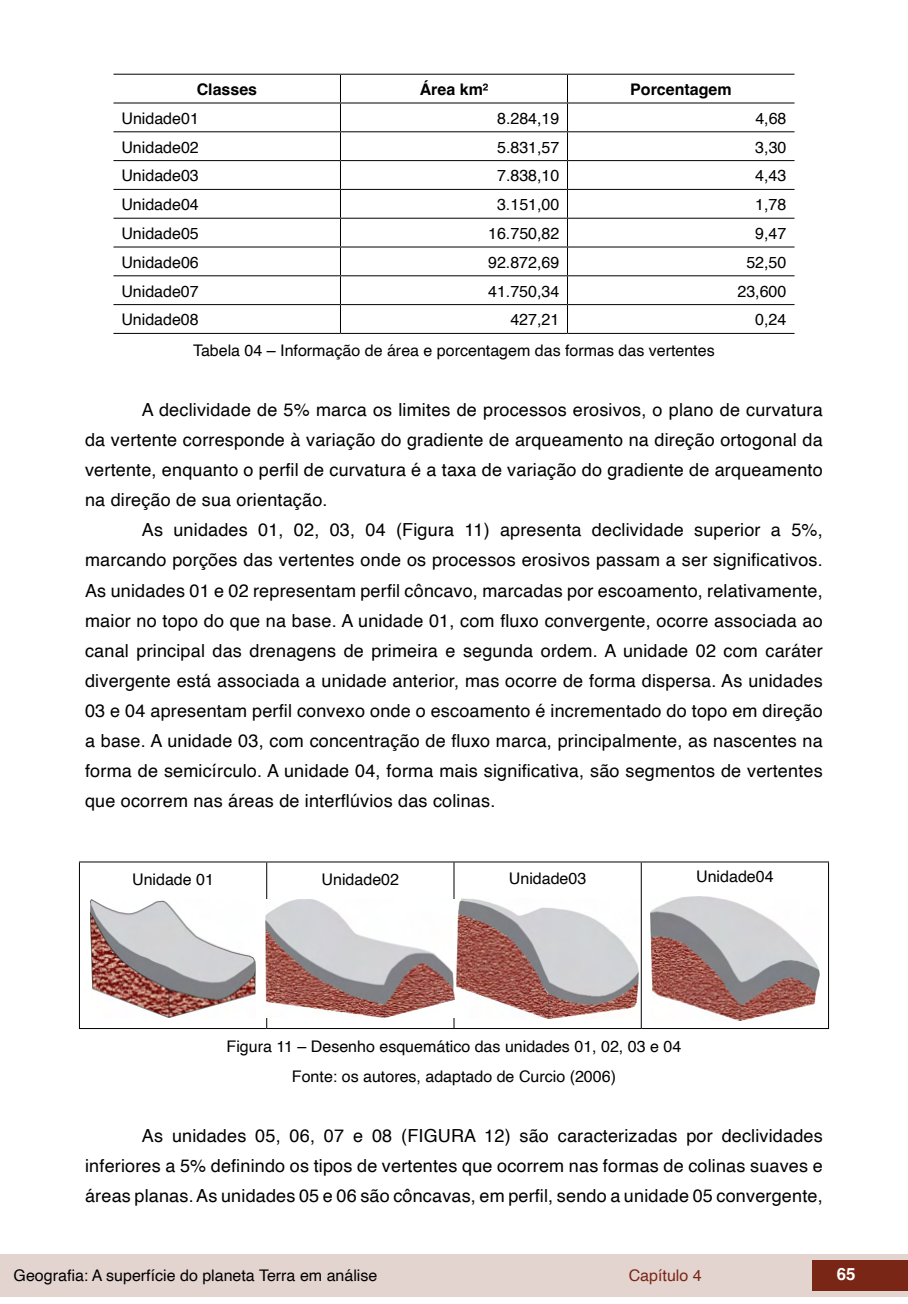
<style>
.page{position:relative;width:908px;height:1304px;background:#fff}
.page>*{position:absolute;margin:0;border:0;box-sizing:border-box;transform-origin:0 0}
.t1{font:18px/30px "Helvetica";letter-spacing:.01em;color:#000;text-align:justify}
.t2{font:700 16.8px "Helvetica";color:#fff}
.t3{font:16px/30.6px "Helvetica";color:#000;text-align:center}
.t4{font:700 16px "Helvetica";color:#000}
.t5{font:16px "Helvetica";color:#7a2616}
</style>
<div class="page">
<div style="left:0;top:1254px;width:906px;height:43px;background:#e4d4d0"></div>
<div style="left:812px;top:1261px;width:95px;height:30px;background:#7a2616"></div>
<hr style="left:113px;top:74px;width:227px;height:1px;background:#000">
<hr style="left:340px;top:74px;width:227px;height:1px;background:#000">
<hr style="left:567px;top:74px;width:227px;height:1px;background:#000">
<hr style="left:113px;top:103px;width:227px;height:1px;background:#000">
<hr style="left:340px;top:103px;width:227px;height:1px;background:#000">
<hr style="left:567px;top:103px;width:227px;height:1px;background:#000">
<hr style="left:113px;top:131px;width:227px;height:1px;background:#000">
<hr style="left:340px;top:131px;width:227px;height:1px;background:#000">
<hr style="left:567px;top:131px;width:227px;height:1px;background:#000">
<hr style="left:113px;top:160px;width:227px;height:1px;background:#000">
<hr style="left:340px;top:160px;width:227px;height:1px;background:#000">
<hr style="left:567px;top:160px;width:227px;height:1px;background:#000">
<hr style="left:113px;top:189px;width:227px;height:1px;background:#000">
<hr style="left:340px;top:189px;width:227px;height:1px;background:#000">
<hr style="left:567px;top:189px;width:227px;height:1px;background:#000">
<hr style="left:113px;top:218px;width:227px;height:1px;background:#000">
<hr style="left:340px;top:218px;width:227px;height:1px;background:#000">
<hr style="left:567px;top:218px;width:227px;height:1px;background:#000">
<hr style="left:113px;top:247px;width:227px;height:1px;background:#000">
<hr style="left:340px;top:247px;width:227px;height:1px;background:#000">
<hr style="left:567px;top:247px;width:227px;height:1px;background:#000">
<hr style="left:113px;top:275px;width:227px;height:1px;background:#000">
<hr style="left:340px;top:275px;width:227px;height:1px;background:#000">
<hr style="left:567px;top:275px;width:227px;height:1px;background:#000">
<hr style="left:113px;top:304px;width:227px;height:1px;background:#000">
<hr style="left:340px;top:304px;width:227px;height:1px;background:#000">
<svg style="left:340px;top:75px;width:1px;height:258px"></svg>
<hr style="left:567px;top:304px;width:227px;height:1px;background:#000">
<svg style="left:566px;top:102px;width:1px;height:231px"></svg>
<hr style="left:113px;top:333px;width:227px;height:1px;background:#000">
<hr style="left:340px;top:333px;width:227px;height:1px;background:#000">
<hr style="left:567px;top:333px;width:227px;height:1px;background:#000">
<hr style="left:79px;top:861px;width:187px;height:1px;background:#000">
<hr style="left:79px;top:862px;width:1px;height:166px;background:#000">
<hr style="left:266px;top:861px;width:188px;height:1px;background:#000">
<hr style="left:266px;top:862px;width:1px;height:166px;background:#000">
<hr style="left:454px;top:861px;width:187px;height:1px;background:#000">
<hr style="left:453px;top:862px;width:1px;height:166px;background:#000">
<hr style="left:641px;top:861px;width:187px;height:1px;background:#000">
<hr style="left:640px;top:862px;width:1px;height:166px;background:#000">
<hr style="left:827px;top:862px;width:1px;height:166px;background:#000">
<hr style="left:79px;top:1028px;width:187px;height:1px;background:#000">
<hr style="left:266px;top:1028px;width:188px;height:1px;background:#000">
<hr style="left:454px;top:1028px;width:187px;height:1px;background:#000">
<hr style="left:641px;top:1028px;width:187px;height:1px;background:#000">
<img style="left:90px;top:900px;width:166px;height:117px">
<img style="left:265px;top:898px;width:373px;height:121px">
<img style="left:650px;top:896px;width:169px;height:124px">
<p class="t4" style="left:196px;top:80px;width:62px">Classes</p>
<p class="t4" style="left:419px;top:80px;width:70px">Área km²</p>
<p class="t4" style="left:630px;top:80px;width:103px">Porcentagem</p>
<p class="t3" style="left:121px;top:103px;width:79px">Unidade01</p>
<p class="t3" style="left:497px;top:103px;width:64px">8.284,19</p>
<p class="t3" style="left:755px;top:103px;width:33px">4,68</p>
<p class="t3" style="left:121px;top:132px;width:79px">Unidade02</p>
<p class="t3" style="left:497px;top:132px;width:64px">5.831,57</p>
<p class="t3" style="left:755px;top:132px;width:33px">3,30</p>
<p class="t3" style="left:121px;top:161px;width:79px">Unidade03</p>
<p class="t3" style="left:497px;top:161px;width:64px">7.838,10</p>
<p class="t3" style="left:755px;top:161px;width:33px">4,43</p>
<p class="t3" style="left:121px;top:190px;width:79px">Unidade04</p>
<p class="t3" style="left:497px;top:190px;width:64px">3.151,00</p>
<p class="t3" style="left:755px;top:190px;width:33px">1,78</p>
<p class="t3" style="left:121px;top:219px;width:79px">Unidade05</p>
<p class="t3" style="left:488px;top:219px;width:73px">16.750,82</p>
<p class="t3" style="left:755px;top:219px;width:33px">9,47</p>
<p class="t3" style="left:121px;top:247px;width:79px">Unidade06</p>
<p class="t3" style="left:488px;top:247px;width:73px">92.872,69</p>
<p class="t3" style="left:746px;top:247px;width:42px">52,50</p>
<p class="t3" style="left:121px;top:276px;width:79px">Unidade07</p>
<p class="t3" style="left:488px;top:276px;width:73px">41.750,34</p>
<p class="t3" style="left:737px;top:276px;width:50px">23,600</p>
<p class="t3" style="left:121px;top:305px;width:79px">Unidade08</p>
<p class="t3" style="left:510px;top:305px;width:50px">427,21</p>
<p class="t3" style="left:754px;top:305px;width:33px">0,24</p>
<p class="t3" style="left:193px;top:336px;width:523px">Tabela 04 – Informação de área e porcentagem das formas das vertentes</p>
<p class="t1" style="left:85px;top:396px;width:738px;text-indent:57px">A declividade de 5% marca os limites de processos erosivos, o plano de curvatura da vertente corresponde à variação do gradiente de arqueamento na direção ortogonal da vertente, enquanto o perfil de curvatura é a taxa de variação do gradiente de arqueamento na direção de sua orientação.</p>
<p class="t1" style="left:85px;top:516px;width:738px;text-indent:57px">As unidades 01, 02, 03, 04 (Figura 11) apresenta declividade superior a 5%, marcando porções das vertentes onde os processos erosivos passam a ser significativos.<br>As unidades 01 e 02 representam perfil côncavo, marcadas por escoamento, relativamente, maior no topo do que na base. A unidade 01, com fluxo convergente, ocorre associada ao canal principal das drenagens de primeira e segunda ordem. A unidade 02 com caráter divergente está associada a unidade anterior, mas ocorre de forma dispersa. As unidades 03 e 04 apresentam perfil convexo onde o escoamento é incrementado do topo em direção a base. A unidade 03, com concentração de fluxo marca, principalmente, as nascentes na forma de semicírculo. A unidade 04, forma mais significativa, são segmentos de vertentes que ocorrem nas áreas de interflúvios das colinas.</p>
<p class="t3" style="left:132px;top:865px;width:83px">Unidade 01</p>
<p class="t3" style="left:321px;top:864px;width:79px">Unidade02</p>
<p class="t3" style="left:508px;top:863px;width:79px">Unidade03</p>
<p class="t3" style="left:695px;top:862px;width:79px">Unidade04</p>
<p class="t3" style="left:226px;top:1031px;width:456px">Figura 11 – Desenho esquemático das unidades 01, 02, 03 e 04<br>Fonte: os autores, adaptado de Curcio (2006)</p>
<p class="t1" style="left:85px;top:1121px;width:738px;text-indent:57px">As unidades 05, 06, 07 e 08 (FIGURA 12) são caracterizadas por declividades inferiores a 5% definindo os tipos de vertentes que ocorrem nas formas de colinas suaves e áreas planas. As unidades 05 e 06 são côncavas, em perfil, sendo a unidade 05 convergente,</p>
<p class="t3" style="left:14px;top:1260px;width:365px">Geografia: A superfície do planeta Terra em análise</p>
<p class="t5" style="left:628px;top:1263px;width:74px">Capítulo 4</p>
<p class="t2" style="left:836px;top:1264px;width:20px">65</p>
</div>
